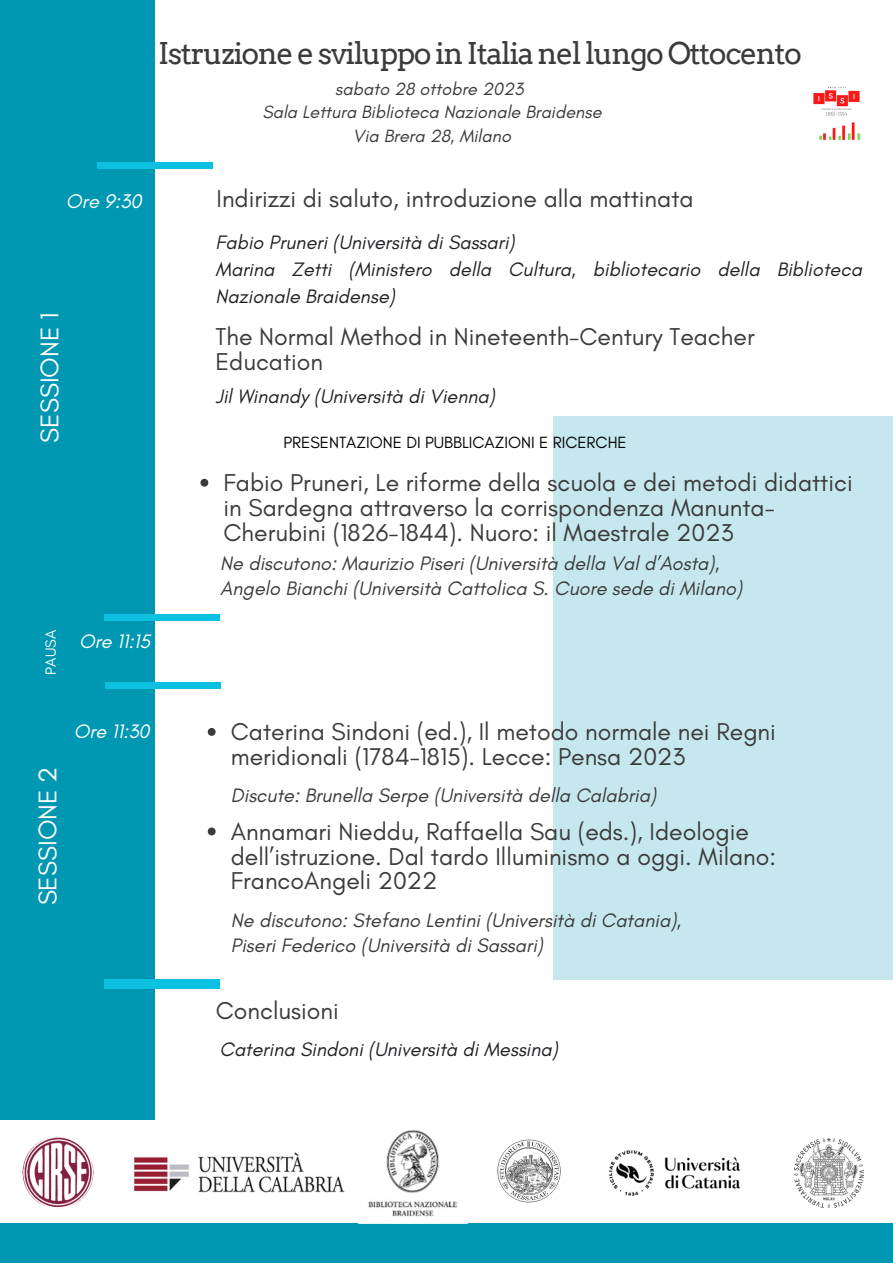
<style>
.page{position:relative;width:893px;height:1264px;background:#fff}
.page>*{position:absolute;margin:0;border:0;box-sizing:border-box;transform-origin:0 0}
.t1{font:30px "Arvo";letter-spacing:-.05em;color:#3b3b3b}
.t2{font:26.1px "Glacial Indifference";color:#fff}
.t3{font:24.75px/24.8px "Glacial Indifference";color:#3b3b3b}
.t4{font:italic 20.1px "Glacial Indifference";color:#fff}
.t5{font:italic 19.8px "Glacial Indifference";color:#3b3b3b}
.t6{font:italic 19.8px/27px "Glacial Indifference";color:#212227}
.t7{font:italic 19.8px "Glacial Indifference";color:#fff}
.t8{font:italic 18px "Glacial Indifference";color:#3b3b3b}
.t9{font:16.5px "Glacial Indifference";color:#000}
.t10{font:15px "Glacial Indifference";color:#fff}
</style>
<div class="page">
<div style="left:0;top:1223px;width:892px;height:39px;background:#0097b2"></div>
<div style="left:0;top:0;width:155px;height:1162px;background:#0097b2"></div>
<img style="left:813px;top:86px;width:48px;height:54px">
<div style="left:553px;top:415px;width:339px;height:564px;background:#c5e7ed"></div>
<svg style="left:200px;top:479px;width:8px;height:7px"></svg>
<svg style="left:208px;top:728px;width:7px;height:7px"></svg>
<svg style="left:208px;top:827px;width:7px;height:8px"></svg>
<div style="left:0;top:1120px;width:892px;height:102px;background:#fff"></div>
<img style="left:22px;top:1136px;width:72px;height:72px">
<img style="left:134px;top:1152px;width:211px;height:41px">
<img style="left:497px;top:1139px;width:64px;height:64px">
<img style="left:794px;top:1138px;width:69px;height:69px">
<img style="left:609px;top:1150px;width:132px;height:46px">
<img style="left:368px;top:1129px;width:90px;height:88px">
<div style="left:97px;top:162px;width:116px;height:7px;background:#0cc0df"></div>
<div style="left:104px;top:979px;width:115px;height:9px;background:#0cc0df"></div>
<div style="left:104px;top:613px;width:115px;height:7px;background:#0cc0df"></div>
<div style="left:105px;top:682px;width:115px;height:7px;background:#0cc0df"></div>
<p class="t1" style="left:158px;top:35px;width:645px">Istruzione e sviluppo in Italia nel lungo Ottocento</p>
<p class="t8" style="left:335px;top:78px;width:190px">sabato 28 ottobre 2023</p>
<p class="t8" style="left:262px;top:101px;width:340px">Sala Lettura Biblioteca Nazionale Braidense</p>
<p class="t8" style="left:353px;top:125px;width:159px">Via Brera 28, Milano</p>
<p class="t2" style="left:34px;top:443px;width:132px;rotate:-90deg">SESSIONE 1</p>
<p class="t4" style="left:66px;top:189px;width:77px">Ore 9:30</p>
<p class="t3" style="left:216px;top:186px;width:478px">Indirizzi di saluto, introduzione alla mattinata</p>
<p class="t6" style="left:215px;top:228px;width:300px">Fabio Pruneri (Università di Sassari)</p>
<p class="t6" style="left:215px;top:255px;width:648px">Marina Zetti (Ministero della Cultura, bibliotecario della Biblioteca<br>Nazionale Braidense)</p>
<p class="t3" style="left:215px;top:324px;width:540px">The Normal Method in Nineteenth-Century Teacher<br>Education</p>
<p class="t6" style="left:216px;top:382px;width:280px">Jil Winandy (Università di Vienna)</p>
<p class="t9" style="left:283px;top:432px;width:345px">PRESENTAZIONE DI PUBBLICAZIONI E RICERCHE</p>
<p class="t3" style="left:223px;top:470px;width:630px">Fabio Pruneri, Le riforme della scuola e dei metodi didattici in Sardegna attraverso la corrispondenza Manunta-<br>Cherubini (1826-1844). Nuoro: il Maestrale 2023</p>
<p class="t5" style="left:220px;top:551px;width:500px">Ne discutono: Maurizio Piseri (Università della Val d’Aosta),</p>
<p class="t5" style="left:220px;top:576px;width:523px">Angelo Bianchi (Università Cattolica S. Cuore sede di Milano)</p>
<p class="t10" style="left:42px;top:674px;width:46px;rotate:-90deg">PAUSA</p>
<p class="t7" style="left:79px;top:629px;width:73px">Ore 11:15</p>
<p class="t2" style="left:32px;top:905px;width:140px;rotate:-90deg">SESSIONE 2</p>
<p class="t7" style="left:74px;top:719px;width:78px">Ore 11:30</p>
<p class="t3" style="left:231px;top:719px;width:546px">Caterina Sindoni (ed.), Il metodo normale nei Regni meridionali (1784-1815). Lecce: Pensa 2023</p>
<p class="t5" style="left:231px;top:783px;width:427px">Discute: Brunella Serpe (Università della Calabria)</p>
<p class="t3" style="left:231px;top:818px;width:547px">Annamari Nieddu, Raffaella Sau (eds.), Ideologie dell’istruzione. Dal tardo Illuminismo a oggi. Milano:<br>FrancoAngeli 2022</p>
<p class="t5" style="left:231px;top:907px;width:451px">Ne discutono: Stefano Lentini (Università di Catania),</p>
<p class="t5" style="left:231px;top:932px;width:313px">Piseri Federico (Università di Sassari)</p>
<p class="t3" style="left:216px;top:997px;width:124px">Conclusioni</p>
<p class="t6" style="left:219px;top:1035px;width:340px">Caterina Sindoni (Università di Messina)</p>
</div>
